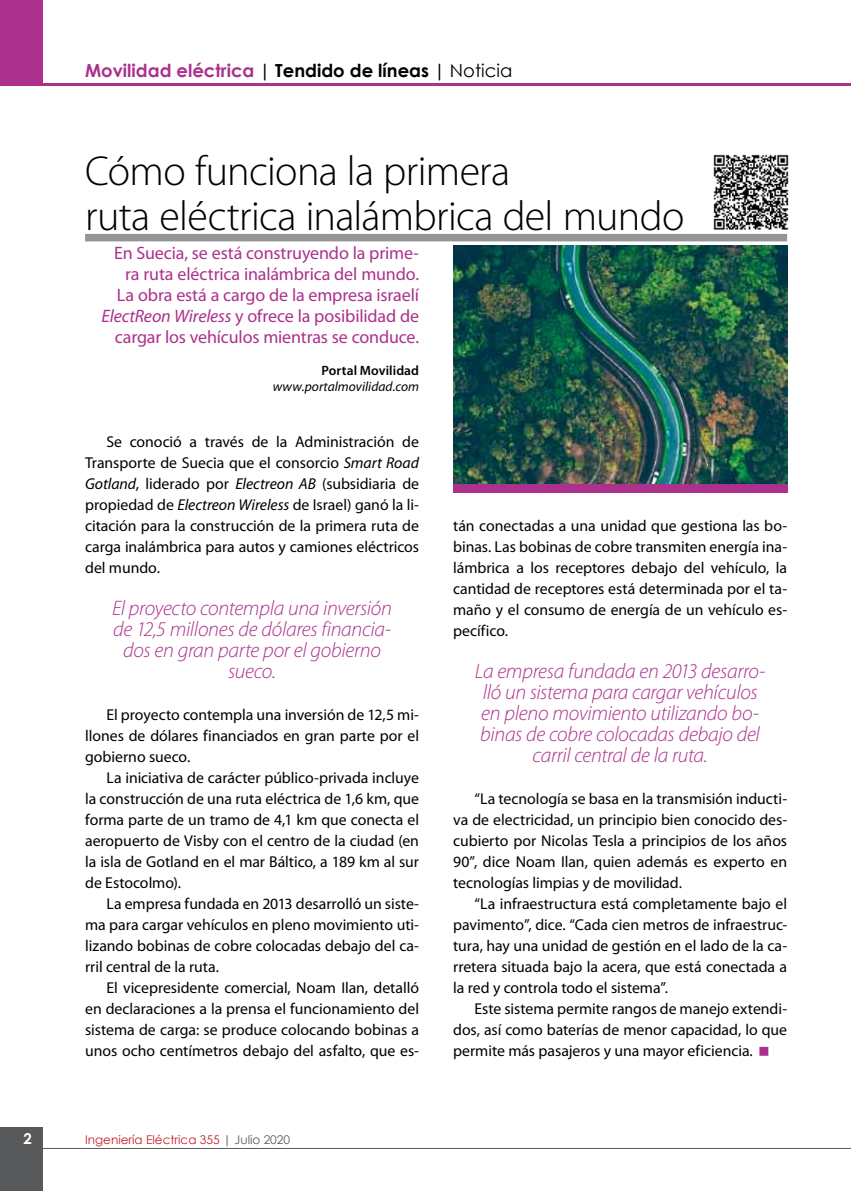
<style>
.page{position:relative;width:851px;height:1191px;background:#fff}
.page>*{position:absolute;margin:0;border:0;box-sizing:border-box;transform-origin:0 0}
.t1{font:300 42px/45px "Myriad Pro";letter-spacing:-.015em;color:#000}
.t2{font:italic 300 21px/21px "Myriad Pro";letter-spacing:-.015em;color:#ac318c;text-align:center}
.t3{font:18px/21px "Myriad Pro";letter-spacing:-.005em;color:#ac318c;text-align:right}
.t4{font:700 18px "Century Gothic";color:#ac318c}
.t5{font:15.75px/21px "Myriad Pro";color:#000;text-align:justify}
.t6{font:700 15px "Century Gothic";color:#fff}
.t7{font:italic 13.5px "Myriad Pro";letter-spacing:.005em;color:#000}
.t8{font:600 13.5px "Myriad Pro";letter-spacing:.005em;color:#000}
.t9{font:12px "Century Gothic";color:#c61d23}
.s1{color:#000}
.s2{font-weight:400;color:#000}
.s3{font-style:italic}
.s4{color:#58595b}
</style>
<div class="page">
<div style="left:0;top:1127px;width:43px;height:64px;background:#58595b"></div>
<hr style="left:0;top:1148px;width:850px;height:1px;background:#58595b">
<div style="left:0;top:0;width:43px;height:85px;background:#ac318c"></div>
<hr style="left:0;top:83px;width:850px;height:2px;background:#ac318c">
<img style="left:713px;top:154px;width:76px;height:76px">
<div style="left:85px;top:234px;width:702px;height:7px;background:#939598"></div>
<img style="left:453px;top:245px;width:334px;height:239px">
<div style="left:453px;top:484px;width:334px;height:9px;background:#ac318c"></div>
<p class="t4" style="left:85px;top:56px;width:428px">Movilidad eléctrica <span class="s1">| Tendido de líneas |</span> <span class="s2">Noticia</span></p>
<h1 class="t1" style="left:85px;top:149px;width:600px">Cómo funciona la primera<br>ruta eléctrica inalámbrica del mundo</h1>
<p class="t3" style="left:102px;top:242px;width:319px">En Suecia, se está construyendo la prime&shy;ra ruta eléctrica inalámbrica del mundo.<br>La obra está a cargo de la empresa israelí <span class="s3">ElectReon Wireless</span> y ofrece la posibilidad de cargar los vehículos mientras se conduce.</p>
<p class="t8" style="left:321px;top:363px;width:99px">Portal Movilidad</p>
<p class="t7" style="left:273px;top:379px;width:148px">www.portalmovilidad.com</p>
<p class="t5" style="left:85px;top:432px;width:335px;text-indent:21px">Se conoció a través de la Administración de Transporte de Suecia que el consorcio <span class="s3">Smart Road Gotland</span>, liderado por <span class="s3">Electreon AB</span> (subsidiaria de propiedad de <span class="s3">Electreon Wireless</span> de Israel) ganó la li&shy;citación para la construcción de la primera ruta de carga inalámbrica para autos y camiones eléctricos del mundo.</p>
<h2 class="t2" style="left:112px;top:598px;width:281px">El proyecto contempla una inversión de 12,5 millones de dólares financia&shy;dos en gran parte por el gobierno sueco.</h2>
<p class="t5" style="left:85px;top:705px;width:335px;text-indent:21px">El proyecto contempla una inversión de 12,5 mi&shy;llones de dólares financiados en gran parte por el gobierno sueco.</p>
<p class="t5" style="left:85px;top:768px;width:335px;text-indent:21px">La iniciativa de carácter público-privada incluye la construcción de una ruta eléctrica de 1,6 km, que forma parte de un tramo de 4,1 km que conecta el aeropuerto de Visby con el centro de la ciudad (en la isla de Gotland en el mar Báltico, a 189 km al sur de Estocolmo).</p>
<p class="t5" style="left:85px;top:894px;width:335px;text-indent:21px">La empresa fundada en 2013 desarrolló un siste&shy;ma para cargar vehículos en pleno movimiento uti&shy;lizando bobinas de cobre colocadas debajo del ca&shy;rril central de la ruta.</p>
<p class="t5" style="left:85px;top:978px;width:335px;text-indent:21px">El vicepresidente comercial, Noam Ilan, detalló en declaraciones a la prensa el funcionamiento del sistema de carga: se produce colocando bobinas a unos ocho centímetros debajo del asfalto, que es-</p>
<p class="t6" style="left:23px;top:1127px;width:10px">2</p>
<p class="t9" style="left:85px;top:1131px;width:207px">Ingeniería Eléctrica 355 <span class="s4">| Julio 2020</span></p>
<p class="t5" style="left:453px;top:516px;width:335px">tán conectadas a una unidad que gestiona las bo&shy;binas. Las bobinas de cobre transmiten energía ina&shy;lámbrica a los receptores debajo del vehículo, la cantidad de receptores está determinada por el ta&shy;maño y el consumo de energía de un vehículo es&shy;pecífico.</p>
<h2 class="t2" style="left:474px;top:661px;width:292px">La empresa fundada en 2013 desarro&shy;lló un sistema para cargar vehículos en pleno movimiento utilizando bo&shy;binas de cobre colocadas debajo del carril central de la ruta.</h2>
<p class="t5" style="left:453px;top:789px;width:335px;text-indent:21px">“La tecnología se basa en la transmisión inducti&shy;va de electricidad, un principio bien conocido des&shy;cubierto por Nicolas Tesla a principios de los años 90”, dice Noam Ilan, quien además es experto en tecnologías limpias y de movilidad.</p>
<p class="t5" style="left:453px;top:894px;width:335px;text-indent:21px">“La infraestructura está completamente bajo el pavimento”, dice. “Cada cien metros de infraestruc&shy;tura, hay una unidad de gestión en el lado de la ca&shy;rretera situada bajo la acera, que está conectada a la red y controla todo el sistema”.</p>
<p class="t5" style="left:453px;top:999px;width:335px;text-indent:21px">Este sistema permite rangos de manejo extendi&shy;dos, así como baterías de menor capacidad, lo que permite más pasajeros y una mayor eficiencia.</p>
</div>
